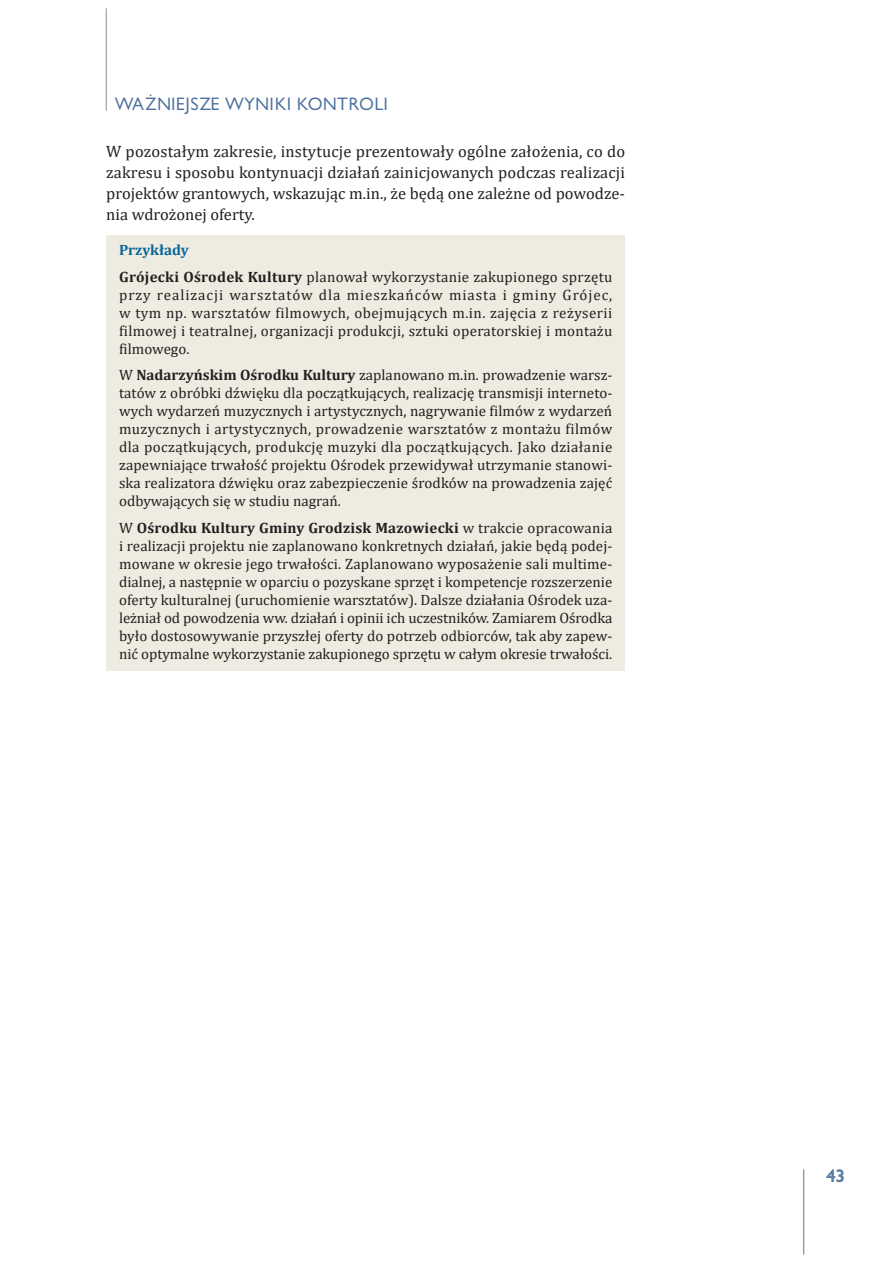
<style>
.page{position:relative;width:893px;height:1263px;background:#fff}
.page>*{position:absolute;margin:0;border:0;box-sizing:border-box;transform-origin:0 0}
.t1{font:16.5px/21px "Cambria";color:#231f20;text-align:justify}
.t2{font:16.5px "Gilead TTEFN";letter-spacing:.05em;color:#4b709d}
.t3{font:700 16.5px "Gilead TTEFN";color:#5f80a8}
.t4{font:15px/18px "Cambria";letter-spacing:.005em;color:#231f20;text-align:justify}
.s1{font-weight:700;color:#086699}
.s2{font-weight:700}
</style>
<div class="page">
<hr style="left:106px;top:9px;width:1px;height:102px;background:#a8a9ad">
<hr style="left:803px;top:1169px;width:1px;height:85px;background:#939598">
<div style="left:106px;top:235px;width:519px;height:41px;background:#eeece1"></div>
<div style="left:106px;top:262px;width:519px;height:104px;background:#eeece1"></div>
<div style="left:106px;top:360px;width:519px;height:158px;background:#eeece1"></div>
<div style="left:106px;top:513px;width:519px;height:158px;background:#eeece1"></div>
<p class="t2" style="left:115px;top:93px;width:275px">WAŻNIEJSZE WYNIKI KONTROLI</p>
<p class="t1" style="left:106px;top:141px;width:520px">W pozostałym zakresie, instytucje prezentowały ogólne założenia, co do zakresu i sposobu kontynuacji działań zainicjowanych podczas realizacji projektów grantowych, wskazując m.in., że będą one zależne od powodze&shy;nia wdrożonej oferty.</p>
<p class="t4" style="left:119px;top:237px;width:495px;line-height:26.5px"><span class="s1">Przykłady<br></span><span class="s2">Grójecki Ośrodek Kultury</span> planował wykorzystanie zakupionego sprzętu</p>
<p class="t4" style="left:119px;top:286px;width:495px">przy realizacji warsztatów dla mieszkańców miasta i gminy Grójec, w tym np. warsztatów filmowych, obejmujących m.in. zajęcia z reżyserii filmowej i teatralnej, organizacji produkcji, sztuki operatorskiej i montażu filmowego.</p>
<p class="t4" style="left:119px;top:366px;width:495px">W <span class="s2">Nadarzyńskim Ośrodku Kultury</span> zaplanowano m.in. prowadzenie warsz&shy;tatów z obróbki dźwięku dla początkujących, realizację transmisji interneto&shy;wych wydarzeń muzycznych i artystycznych, nagrywanie filmów z wydarzeń muzycznych i artystycznych, prowadzenie warsztatów z montażu filmów dla początkujących, produkcję muzyki dla początkujących. Jako działanie zapewniające trwałość projektu Ośrodek przewidywał utrzymanie stanowi&shy;ska realizatora dźwięku oraz zabezpieczenie środków na prowadzenia zajęć odbywających się w studiu nagrań.</p>
<p class="t4" style="left:119px;top:519px;width:495px">W <span class="s2">Ośrodku Kultury Gminy Grodzisk Mazowiecki</span> w trakcie opracowania i realizacji projektu nie zaplanowano konkretnych działań, jakie będą podej&shy;mowane w okresie jego trwałości. Zaplanowano wyposażenie sali multime&shy;dialnej, a następnie w oparciu o pozyskane sprzęt i kompetencje rozszerzenie oferty kulturalnej (uruchomienie warsztatów). Dalsze działania Ośrodek uza&shy;leżniał od powodzenia ww. działań i opinii ich uczestników. Zamiarem Ośrodka było dostosowywanie przyszłej oferty do potrzeb odbiorców, tak aby zapew&shy;nić optymalne wykorzystanie zakupionego sprzętu w całym okresie trwałości.</p>
<p class="t3" style="left:826px;top:1165px;width:20px">43</p>
</div>
